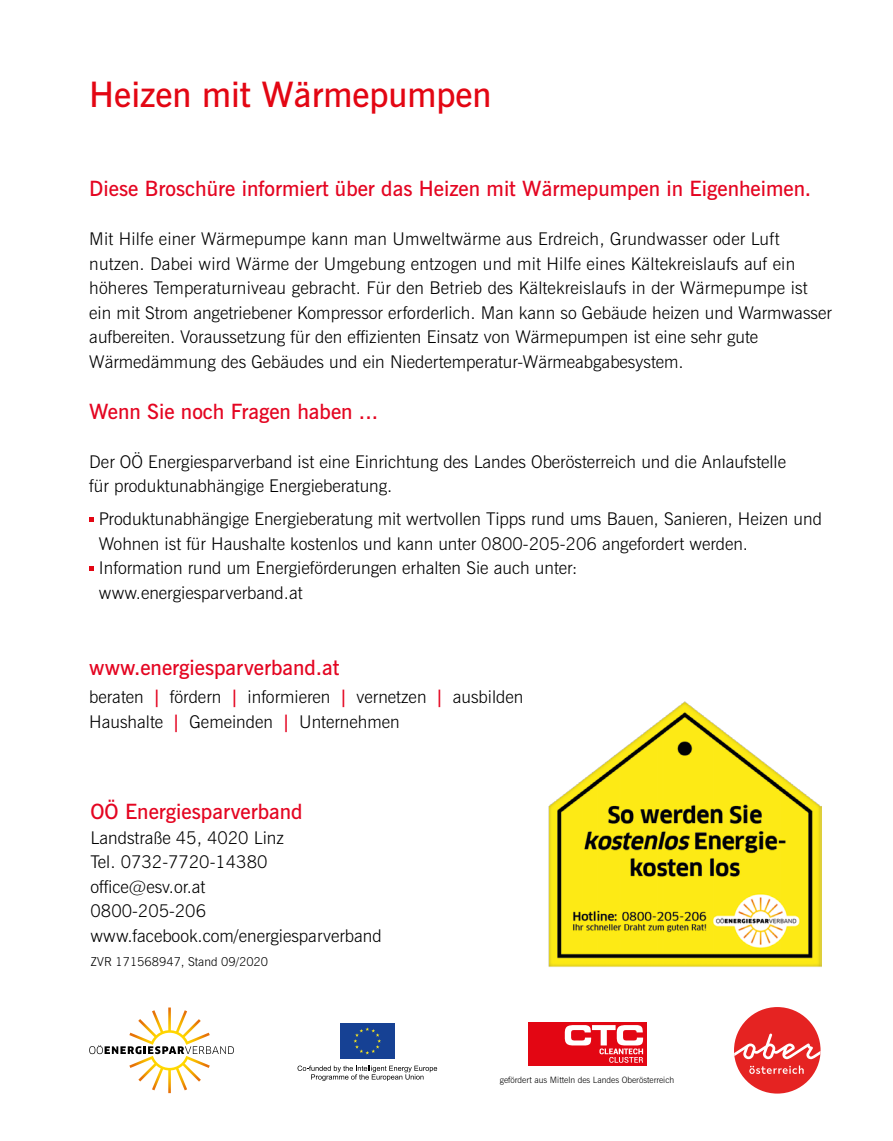
<style>
.page{position:relative;width:893px;height:1141px;background:#fff}
.page>*{position:absolute;margin:0;border:0;box-sizing:border-box;transform-origin:0 0}
.t1{font:600 35px "News Gothic BT";color:#e30613}
.t2{font:600 21px "News Gothic BT";color:#e40521}
.t3{font:300 17.5px/24.5px "News Gothic BT";color:#000}
.t4{font:300 12.25px "News Gothic BT";color:#000}
.t5{font:300 8.75px "News Gothic BT";color:#000}
.s1{font-weight:700;color:#e40521}
</style>
<div class="page">
<svg style="left:89px;top:517px;width:5px;height:5px"></svg>
<svg style="left:89px;top:566px;width:5px;height:5px"></svg>
<img style="left:548px;top:701px;width:273px;height:266px">
<div style="left:340px;top:1023px;width:55px;height:36px;background:#164194"></div>
<svg style="left:353px;top:1027px;width:28px;height:27px"></svg>
<svg style="left:298px;top:1066px;width:139px;height:15px"></svg>
<svg style="left:89px;top:1007px;width:145px;height:86px"></svg>
<div style="left:734px;top:1007px;width:86px;height:87px;background:#e52322;border-radius:50%"></div>
<svg style="left:734px;top:1034px;width:86px;height:40px"></svg>
<div style="left:528px;top:1022px;width:118px;height:43px;background:#e30613"></div>
<svg style="left:565px;top:1025px;width:78px;height:38px"></svg>
<h1 class="t1" style="left:89px;top:73px;width:404px">Heizen mit Wärmepumpen</h1>
<p class="t2" style="left:89px;top:176px;width:723px">Diese Broschüre informiert über das Heizen mit Wärmepumpen in Eigenheimen.</p>
<p class="t3" style="left:89px;top:227px;width:744px">Mit Hilfe einer Wärmepumpe kann man Umweltwärme aus Erdreich, Grundwasser oder Luft nutzen. Dabei wird Wärme der Umgebung entzogen und mit Hilfe eines Kältekreislaufs auf ein höheres Temperaturniveau gebracht. Für den Betrieb des Kältekreislaufs in der Wärmepumpe ist ein mit Strom angetriebener Kompressor erforderlich. Man kann so Gebäude heizen und Warmwasser aufbereiten. Voraussetzung für den effizienten Einsatz von Wärmepumpen ist eine sehr gute Wärmedämmung des Gebäudes und ein Niedertemperatur-Wärmeabgabesystem.</p>
<p class="t2" style="left:89px;top:398px;width:290px">Wenn Sie noch Fragen haben ...</p>
<p class="t3" style="left:89px;top:449px;width:698px">Der OÖ Energiesparverband ist eine Einrichtung des Landes Oberösterreich und die Anlaufstelle für produktunabhängige Energieberatung.</p>
<p class="t3" style="left:99px;top:506px;width:724px">Produktunabhängige Energieberatung mit wertvollen Tipps rund ums Bauen, Sanieren, Heizen und Wohnen ist für Haushalte kostenlos und kann unter 0800-205-206 angefordert werden.<br>Information rund um Energieförderungen erhalten Sie auch unter:<br>www.energiesparverband.at</p>
<p class="t2" style="left:89px;top:655px;width:252px">www.energiesparverband.at</p>
<p class="t3" style="left:89px;top:685px;width:435px">beraten <span class="s1">|</span> fördern <span class="s1">|</span> informieren <span class="s1">|</span> vernetzen <span class="s1">|</span> ausbilden<br>Haushalte <span class="s1">|</span> Gemeinden <span class="s1">|</span> Unternehmen</p>
<p class="t2" style="left:91px;top:799px;width:214px">OÖ Energiesparverband</p>
<p class="t3" style="left:91px;top:825px;width:293px">Landstraße 45, 4020 Linz<br>Tel. 0732-7720-14380 office@esv.or.at<br>0800-205-206 www.facebook.com/energiesparverband</p>
<p class="t4" style="left:91px;top:954px;width:179px">ZVR 171568947, Stand 09/2020</p>
<p class="t5" style="left:500px;top:1074px;width:176px">gefördert aus Mitteln des Landes Oberösterreich</p>
</div>
